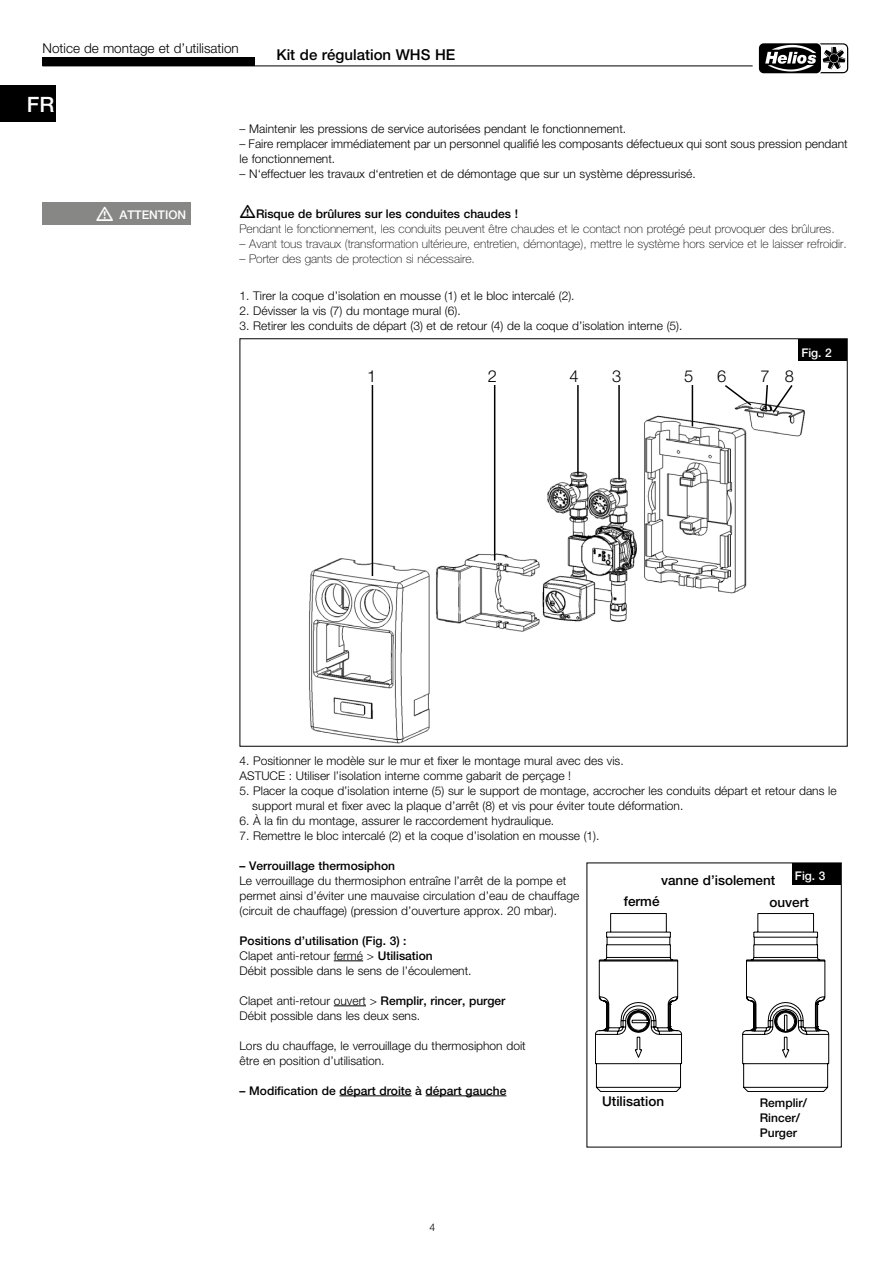
<style>
.page{position:relative;width:893px;height:1263px;background:#fff}
.page>*{position:absolute;margin:0;border:0;box-sizing:border-box;transform-origin:0 0}
.t1{font:500 21.15px "Helvetica Neue";color:#fff}
.t2{font:300 16.5px "Helvetica Neue";color:#000}
.t3{font:15.75px/19.8px "Helvetica Neue";color:#000}
.t4{font:500 15px "Helvetica Neue";color:#000}
.t5{font:500 13.5px/15px "Helvetica Neue";color:#000}
.t6{font:300 13.5px "Helvetica Neue";color:#000}
.t7{font:300 12px/15px "Helvetica Neue";color:#000}
.t8{font:100 12px "Helvetica Neue";color:#000}
.t9{font:500 12px/15px "Helvetica Neue";color:#000}
.t10{font:500 12px "Helvetica Neue";color:#fff}
.t11{font:300 10.5px "Helvetica Neue";color:#000}
.s1{font-weight:500}
</style>
<div class="page">
<div style="left:0;top:85px;width:55px;height:36px;background:#000"></div>
<hr style="left:43px;top:66px;width:710px;height:1px;background:#000">
<div style="left:43px;top:57px;width:212px;height:9px;background:#000"></div>
<svg style="left:758px;top:43px;width:91px;height:31px"></svg>
<div style="left:759px;top:43px;width:62px;height:30px;background:#000;border-radius:5px"></div>
<svg style="left:765px;top:43px;width:83px;height:30px"></svg>
<svg style="left:334px;top:960px;width:29px;height:1px"></svg>
<hr style="left:334px;top:1005px;width:32px;height:1px;background:#000">
<hr style="left:339px;top:1095px;width:73px;height:1px;background:#000">
<hr style="left:426px;top:1095px;width:80px;height:1px;background:#000">
<div style="left:43px;top:203px;width:148px;height:22px;background:#878786"></div>
<img style="left:309px;top:385px;width:496px;height:359px">
<hr style="left:372px;top:385px;width:1px;height:191px;background:#000">
<hr style="left:494px;top:385px;width:1px;height:176px;background:#000">
<hr style="left:618px;top:385px;width:2px;height:95px;background:#000">
<hr style="left:577px;top:385px;width:2px;height:90px;background:#000">
<hr style="left:692px;top:385px;width:1px;height:41px;background:#000">
<svg style="left:723px;top:385px;width:30px;height:22px"></svg>
<svg style="left:764px;top:385px;width:30px;height:29px"></svg>
<div style="left:798px;top:339px;width:49px;height:22px;background:#000"></div>
<div style="left:792px;top:863px;width:49px;height:21px;background:#000"></div>
<svg style="left:595px;top:913px;width:234px;height:179px"></svg>
<div style="left:586px;top:862px;width:256px;height:285px;border:1px solid #000"></div>
<p class="t6" style="left:43px;top:40px;width:198px">Notice de montage et d’utilisation</p>
<h1 class="t1" style="left:27px;top:92px;width:29px">FR</h1>
<p class="t4" style="left:276px;top:45px;width:180px">Kit de régulation WHS HE</p>
<p class="t10" style="left:119px;top:208px;width:68px">ATTENTION</p>
<p class="t7" style="left:240px;top:121px;width:388px">– Maintenir les pressions de service autorisées pendant le fonctionnement.</p>
<p class="t7" style="left:240px;top:136px;width:610px">– Faire remplacer immédiatement par un personnel qualifié les composants défectueux qui sont sous pression pendant le fonctionnement.</p>
<p class="t7" style="left:240px;top:166px;width:458px">– N‘effectuer les travaux d‘entretien et de démontage que sur un système dépressurisé.</p>
<p class="t9" style="left:256px;top:206px;width:264px">Risque de brûlures sur les conduites chaudes !</p>
<p class="t8" style="left:240px;top:222px;width:597px">Pendant le fonctionnement, les conduits peuvent être chaudes et le contact non protégé peut provoquer des brûlures.</p>
<p class="t8" style="left:240px;top:237px;width:609px">– Avant tous travaux (transformation ultérieure, entretien, démontage), mettre le système hors service et le laisser refroidir.</p>
<p class="t8" style="left:240px;top:252px;width:237px">– Porter des gants de protection si nécessaire.</p>
<p class="t7" style="left:240px;top:288px;width:337px">1. Tirer la coque d’isolation en mousse (1) et le bloc intercalé (2).</p>
<p class="t7" style="left:240px;top:303px;width:223px">2. Dévisser la vis (7) du montage mural (6).</p>
<p class="t7" style="left:240px;top:318px;width:444px">3. Retirer les conduits de départ (3) et de retour (4) de la coque d’isolation interne (5).</p>
<h2 class="t2" style="left:367px;top:366px;width:11px">1</h2>
<h2 class="t2" style="left:488px;top:366px;width:11px">2</h2>
<h2 class="t2" style="left:569px;top:366px;width:11px">4</h2>
<h2 class="t2" style="left:612px;top:366px;width:11px">3</h2>
<h2 class="t2" style="left:684px;top:366px;width:11px">5</h2>
<h2 class="t2" style="left:717px;top:366px;width:11px">6</h2>
<h2 class="t2" style="left:760px;top:366px;width:35px">7 8</h2>
<p class="t10" style="left:801px;top:346px;width:32px">Fig. 2</p>
<p class="t7" style="left:240px;top:753px;width:386px">4. Positionner le modèle sur le mur et fixer le montage mural avec des vis.<br>ASTUCE : Utiliser l’isolation interne comme gabarit de perçage !</p>
<p class="t7" style="left:252px;top:783px;width:586px;text-indent:-13px">5. Placer la coque d’isolation interne (5) sur le support de montage, accrocher les conduits départ et retour dans le support mural et fixer avec la plaque d’arrêt (8) et vis pour éviter toute déformation.</p>
<p class="t7" style="left:240px;top:813px;width:316px">6. À la fin du montage, assurer le raccordement hydraulique.</p>
<p class="t7" style="left:240px;top:828px;width:361px">7. Remettre le bloc intercalé (2) et la coque d’isolation en mousse (1).</p>
<p class="t9" style="left:240px;top:858px;width:157px">– Verrouillage thermosiphon</p>
<p class="t7" style="left:240px;top:873px;width:341px">Le verrouillage du thermosiphon entraîne l’arrêt de la pompe et permet ainsi d’éviter une mauvaise circulation d’eau de chauffage (circuit de chauffage) (pression d’ouverture approx. 20 mbar).</p>
<p class="t7" style="left:240px;top:933px;width:234px"><span class="s1">Positions d’utilisation (Fig. 3) :<br></span>Clapet anti-retour fermé &gt; <span class="s1">Utilisation<br></span>Débit possible dans le sens de l’écoulement.</p>
<p class="t7" style="left:240px;top:993px;width:267px">Clapet anti-retour ouvert &gt; <span class="s1">Remplir, rincer, purger<br></span>Débit possible dans les deux sens.</p>
<p class="t7" style="left:240px;top:1038px;width:288px">Lors du chauffage, le verrouillage du thermosiphon doit être en position d’utilisation.</p>
<p class="t9" style="left:240px;top:1083px;width:268px">– Modification de départ droite à départ gauche</p>
<p class="t10" style="left:795px;top:869px;width:32px">Fig. 3</p>
<h3 class="t3" style="left:595px;top:870px;width:162px;text-indent:85px">Sperrventil geschlossen</h3>
<p class="t5" style="left:661px;top:873px;width:116px">vanne d’isolement</p>
<h3 class="t3" style="left:757px;top:890px;width:59px">geöffnet</h3>
<p class="t5" style="left:624px;top:893px;width:37px">fermé</p>
<p class="t5" style="left:769px;top:894px;width:41px">ouvert</p>
<p class="t5" style="left:602px;top:1093px;width:64px">Utilisation</p>
<p class="t9" style="left:760px;top:1095px;width:49px">Remplir/<br>Rincer/<br>Purger</p>
<p class="t5" style="left:621px;top:1096px;width:47px">Betrieb</p>
<p class="t5" style="left:760px;top:1096px;width:62px">Füllen/<br>Entlüften/<br>Spülen</p>
<p class="t11" style="left:429px;top:1220px;width:7px">4</p>
</div>
